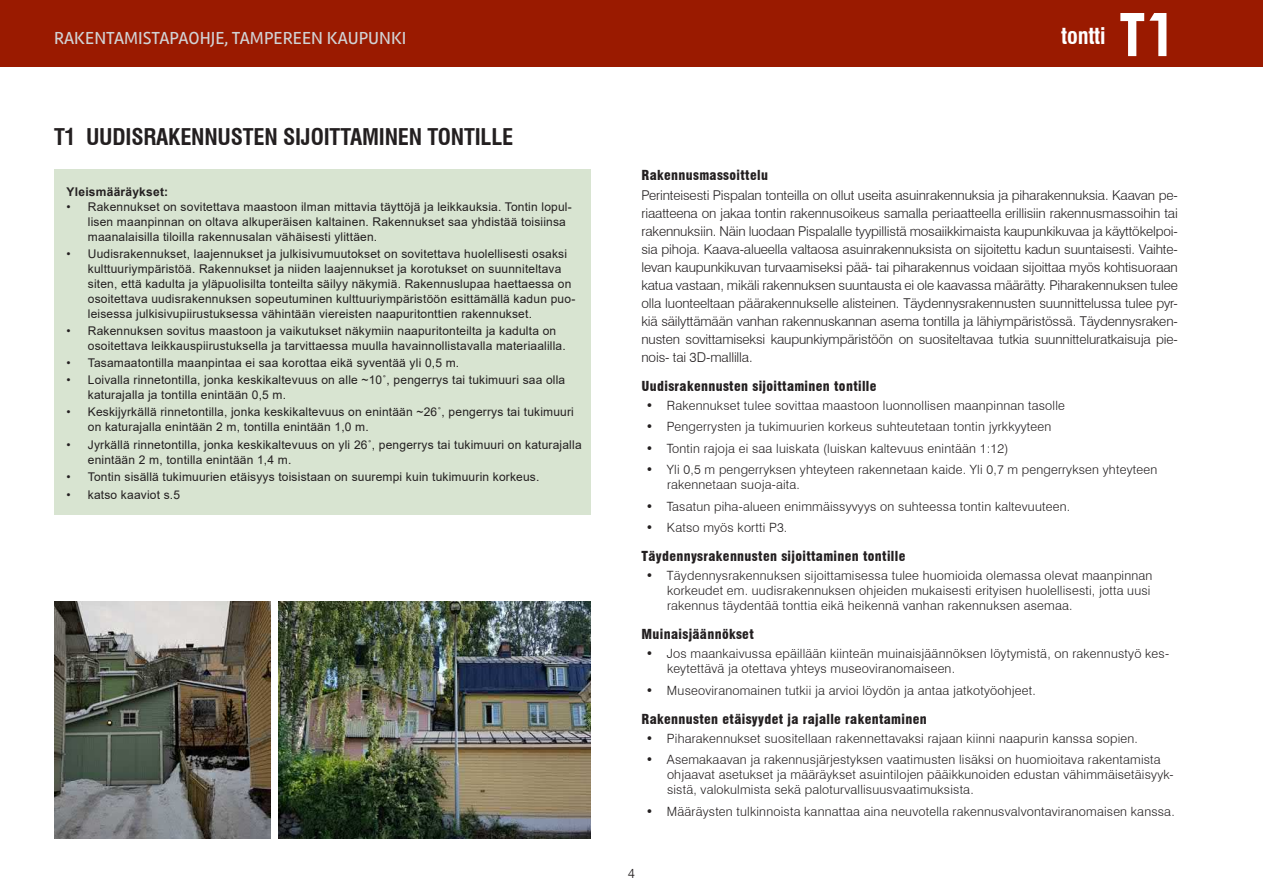
<style>
.page{position:relative;width:1263px;height:893px;background:#fff}
.page>*{position:absolute;margin:0;border:0;box-sizing:border-box;transform-origin:0 0}
.tunnistekirjain{font:700 60px "Century Gothic";color:#fff}
.korttiotsikko{font:700 condensed 22.5px "Swiss 721 BT";letter-spacing:-.01em;color:#231f20}
.palkkiteksti2{font:700 condensed 22.5px "Swiss 721 BT";letter-spacing:-.01em;color:#fff}
.t1{font:18px "Rambla";color:#d1d2d4}
.UUSI_LEIPÄTEKSTI{font:300 13.5px/18px "Swiss 721 BT";letter-spacing:-.01em;color:#231f20;text-align:justify}
.väliotsikko{font:900 condensed 13.5px "Swiss 721 BT";letter-spacing:.025em;color:#231f20}
.t2{font:300 12.75px/15px "Swiss 721 BT";letter-spacing:.015em;color:#231f20}
.t3{font:12px/15px "Arial";letter-spacing:.015em;color:#231f20}
.pääohje_pieni{font:700 12px "Arial";letter-spacing:.02em;color:#231f20}
</style>
<div class="page">
<div style="left:0;top:0;width:1263px;height:67px;background:#9a1a00"></div>
<div style="left:54px;top:169px;width:536px;height:345px;background:#d8e4d1"></div>
<img style="left:54px;top:601px;width:216px;height:238px">
<img style="left:278px;top:601px;width:312px;height:238px">
<h3 class="t1" style="left:54px;top:27px;width:354px">RAKENTAMISTAPAOHJE, TAMPEREEN KAUPUNKI</h3>
<p class="palkkiteksti2" style="left:1061px;top:22px;width:46px">tontti</p>
<p class="tunnistekirjain" style="left:1120px;top:-11px;width:60px">T1</p>
<p class="korttiotsikko" style="left:54px;top:123px;width:23px">T1</p>
<p class="korttiotsikko" style="left:86px;top:123px;width:429px">UUDISRAKENNUSTEN SIJOITTAMINEN TONTILLE</p>
<p class="pääohje_pieni" style="left:67px;top:183px;width:103px">Yleismääräykset:</p>
<p class="t3" style="left:88px;top:199px;width:485px;text-indent:-21px">• Rakennukset on sovitettava maastoon ilman mittavia täyttöjä ja leikkauksia. Tontin lopul&shy;lisen maanpinnan on oltava alkuperäisen kaltainen. Rakennukset saa yhdistää toisiinsa maanalaisilla tiloilla rakennusalan vähäisesti ylittäen.</p>
<p class="t3" style="left:88px;top:246px;width:489px;text-indent:-21px">• Uudisrakennukset, laajennukset ja julkisivumuutokset on sovitettava huolellisesti osaksi kulttuuriympäristöä. Rakennukset ja niiden laajennukset ja korotukset on suunniteltava siten, että kadulta ja yläpuolisilta tonteilta säilyy näkymiä. Rakennuslupaa haettaessa on osoitettava uudisrakennuksen sopeutuminen kulttuuriympäristöön esittämällä kadun puo&shy;leisessa julkisivupiirustuksessa vähintään viereisten naapuritonttien rakennukset.</p>
<p class="t3" style="left:88px;top:323px;width:479px;text-indent:-21px">• Rakennuksen sovitus maastoon ja vaikutukset näkymiin naapuritonteilta ja kadulta on osoitettava leikkauspiirustuksella ja tarvittaessa muulla havainnollistavalla materiaalilla.</p>
<p class="t3" style="left:67px;top:355px;width:394px">• Tasamaatontilla maanpintaa ei saa korottaa eikä syventää yli 0,5 m.</p>
<p class="t3" style="left:88px;top:373px;width:479px;text-indent:-21px">• Loivalla rinnetontilla, jonka keskikaltevuus on alle ~10˚, pengerrys tai tukimuuri saa olla katurajalla ja tontilla enintään 0,5 m.</p>
<p class="t3" style="left:88px;top:405px;width:488px;text-indent:-21px">• Keskijyrkällä rinnetontilla, jonka keskikaltevuus on enintään ~26˚, pengerrys tai tukimuuri on katurajalla enintään 2 m, tontilla enintään 1,0 m.</p>
<p class="t3" style="left:88px;top:437px;width:495px;text-indent:-21px">• Jyrkällä rinnetontilla, jonka keskikaltevuus on yli 26˚, pengerrys tai tukimuuri on katurajalla enintään 2 m, tontilla enintään 1,4 m.</p>
<p class="t3" style="left:67px;top:469px;width:474px">• Tontin sisällä tukimuurien etäisyys toisistaan on suurempi kuin tukimuurin korkeus.</p>
<p class="t3" style="left:67px;top:487px;width:115px">• katso kaaviot s.5</p>
<p class="väliotsikko" style="left:641px;top:167px;width:128px">Rakennusmassoittelu</p>
<p class="UUSI_LEIPÄTEKSTI" style="left:641px;top:186px;width:538px">Perinteisesti Pispalan tonteilla on ollut useita asuinrakennuksia ja piharakennuksia. Kaavan pe&shy;riaatteena on jakaa tontin rakennusoikeus samalla periaatteella erillisiin rakennusmassoihin tai rakennuksiin. Näin luodaan Pispalalle tyypillistä mosaiikkimaista kaupunkikuvaa ja käyttökelpoi&shy;sia pihoja. Kaava-alueella valtaosa asuinrakennuksista on sijoitettu kadun suuntaisesti. Vaihte&shy;levan kaupunkikuvan turvaamiseksi pää- tai piharakennus voidaan sijoittaa myös kohtisuoraan katua vastaan, mikäli rakennuksen suuntausta ei ole kaavassa määrätty. Piharakennuksen tulee olla luonteeltaan päärakennukselle alisteinen. Täydennysrakennusten suunnittelussa tulee pyr&shy;kiä säilyttämään vanhan rakennuskannan asema tontilla ja lähiympäristössä. Täydennysraken&shy;nusten sovittamiseksi kaupunkiympäristöön on suositeltavaa tutkia suunnitteluratkaisuja pie&shy;nois- tai 3D-mallilla.</p>
<p class="väliotsikko" style="left:641px;top:378px;width:237px">Uudisrakennusten sijoittaminen tontille</p>
<p class="t2" style="left:646px;top:398px;width:421px">• Rakennukset tulee sovittaa maastoon luonnollisen maanpinnan tasolle</p>
<p class="t2" style="left:646px;top:419px;width:407px">• Pengerrysten ja tukimuurien korkeus suhteutetaan tontin jyrkkyyteen</p>
<p class="t2" style="left:646px;top:441px;width:364px">• Tontin rajoja ei saa luiskata (luiskan kaltevuus enintään 1:12)</p>
<p class="t2" style="left:667px;top:462px;width:492px;text-indent:-21px">• Yli 0,5 m pengerryksen yhteyteen rakennetaan kaide. Yli 0,7 m pengerryksen yhteyteen rakennetaan suoja-aita.</p>
<p class="t2" style="left:646px;top:498px;width:426px">• Tasatun piha-alueen enimmäissyvyys on suhteessa tontin kaltevuuteen.</p>
<p class="t2" style="left:646px;top:520px;width:143px">• Katso myös kortti P3.</p>
<p class="väliotsikko" style="left:641px;top:548px;width:265px">Täydennysrakennusten sijoittaminen tontille</p>
<p class="t2" style="left:667px;top:568px;width:487px;text-indent:-21px">• Täydennysrakennuksen sijoittamisessa tulee huomioida olemassa olevat maanpinnan korkeudet em. uudisrakennuksen ohjeiden mukaisesti erityisen huolellisesti, jotta uusi rakennus täydentää tonttia eikä heikennä vanhan rakennuksen asemaa.</p>
<p class="väliotsikko" style="left:641px;top:626px;width:114px">Muinaisjäännökset</p>
<p class="t2" style="left:667px;top:646px;width:504px;text-indent:-21px">• Jos maankaivussa epäillään kiinteän muinaisjäännöksen löytymistä, on rakennustyö kes&shy;keytettävä ja otettava yhteys museoviranomaiseen.</p>
<p class="t2" style="left:646px;top:683px;width:392px">• Museoviranomainen tutkii ja arvioi löydön ja antaa jatkotyöohjeet.</p>
<p class="väliotsikko" style="left:641px;top:711px;width:287px">Rakennusten etäisyydet ja rajalle rakentaminen</p>
<p class="t2" style="left:646px;top:731px;width:494px">• Piharakennukset suositellaan rakennettavaksi rajaan kiinni naapurin kanssa sopien.</p>
<p class="t2" style="left:667px;top:752px;width:508px;text-indent:-21px">• Asemakaavan ja rakennusjärjestyksen vaatimusten lisäksi on huomioitava rakentamista ohjaavat asetukset ja määräykset asuintilojen pääikkunoiden edustan vähimmäisetäisyyk&shy;sistä, valokulmista sekä paloturvallisuusvaatimuksista.</p>
<p class="t2" style="left:646px;top:803px;width:530px">• Määräysten tulkinnoista kannattaa aina neuvotella rakennusvalvontaviranomaisen kanssa.</p>
<p class="UUSI_LEIPÄTEKSTI" style="left:628px;top:864px;width:9px">4</p>
</div>
